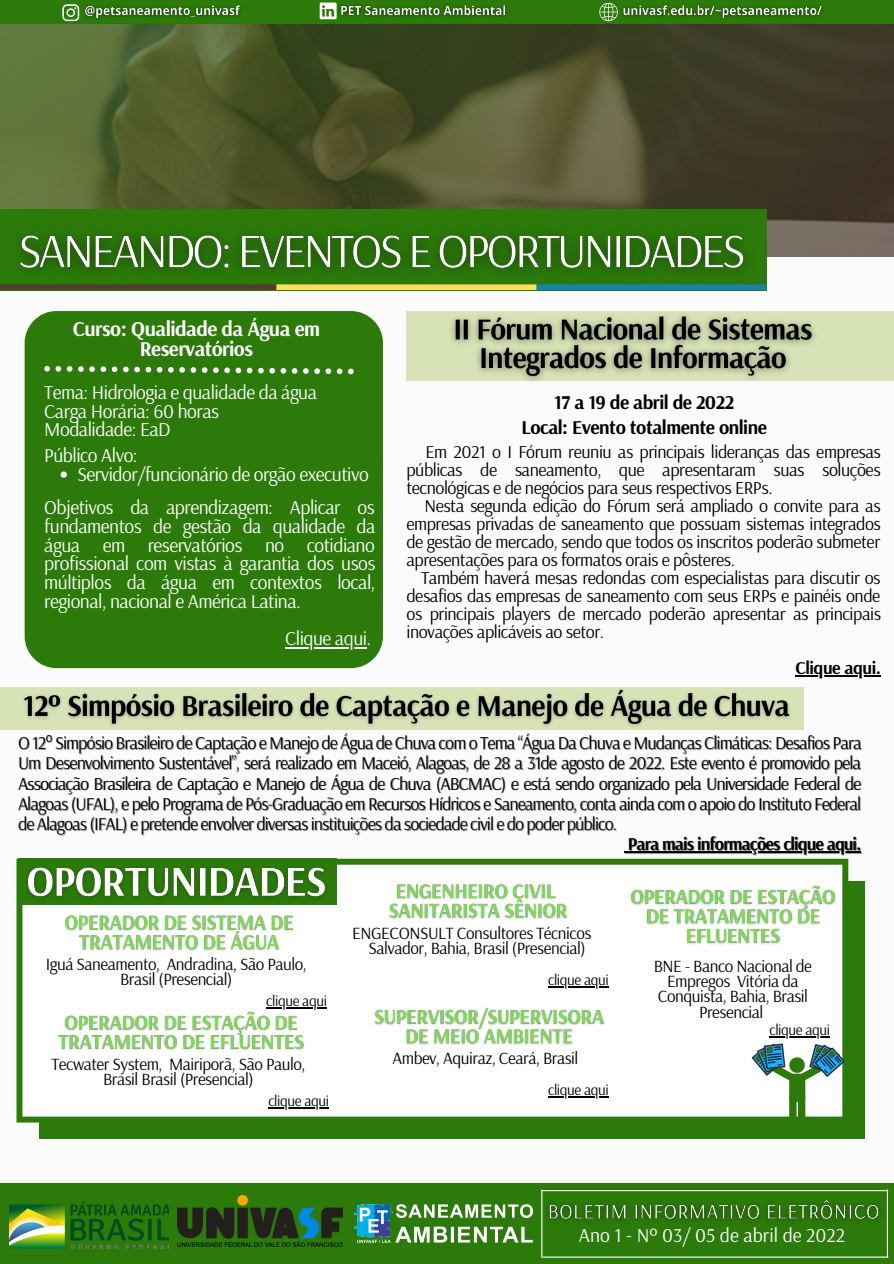
<style>
.page{position:relative;width:894px;height:1264px;background:#fff}
.page>*{position:absolute;margin:0;border:0;box-sizing:border-box;transform-origin:0 0}
.t1{font:700 21px/20.2px "Arsenal";letter-spacing:-.025em;color:#fff;text-align:center}
.t2{font:19.65px "Arsenal";color:#fff}
.t3{font:19.5px/18.8px "Arsenal";letter-spacing:-.025em;color:#fff;text-align:justify}
.t4{font:700 19.5px "Arsenal";letter-spacing:-.025em;color:#000}
.t5{font:18px/18px "Arsenal";letter-spacing:-.025em;color:#000;text-align:justify}
.t6{font:700 18px "Arsenal";letter-spacing:-.05em;color:#000}
.t7{font:700 18px "Arsenal";letter-spacing:-.025em;color:#000}
.t8{font:17.1px/15.3px "Arsenal";letter-spacing:-.025em;color:#000;text-align:center}
.t9{font:15px "Arsenal";letter-spacing:-.025em;color:#000}
</style>
<div class="page">
<div style="left:0;top:0;width:893px;height:1263px;background:#fbfbfb"></div>
<svg style="left:0;top:24px;width:893px;height:232px;background:#4c512d"></svg>
<div style="left:0;top:0;width:893px;height:24px;background:#2c7b0a"></div>
<svg style="left:62px;top:4px;width:16px;height:17px"></svg>
<svg style="left:319px;top:3px;width:15px;height:16px"></svg>
<svg style="left:599px;top:2px;width:17px;height:20px"></svg>
<div style="left:0;top:1183px;width:893px;height:80px;background:#2c7b0a"></div>
<div style="left:25px;top:311px;width:358px;height:357px;background:#2c7b0a;border-radius:32px"></div>
<div style="left:39px;top:881px;width:825px;height:258px;background:#2c7b0a"></div>
<svg style="left:16px;top:858px;width:832px;height:264px;background:#edf3ea"></svg>
<div style="left:0;top:687px;width:803px;height:43px;background:#d7e2b6"></div>
<svg style="left:44px;top:366px;width:309px;height:8px"></svg>
<img style="left:18px;top:858px;width:318px;height:59px">
<div style="left:406px;top:311px;width:487px;height:70px;background:#d7e2b6"></div>
<svg style="left:751px;top:1043px;width:93px;height:78px"></svg>
<img style="left:0;top:199px;width:770px;height:92px">
<img style="left:78px;top:4px;width:170px;height:22px">
<img style="left:334px;top:2px;width:178px;height:24px">
<img style="left:616px;top:4px;width:212px;height:22px">
<hr style="left:543px;top:1256px;width:344px;height:1px;background:#fff">
<hr style="left:541px;top:1189px;width:1px;height:68px;background:#fff">
<hr style="left:886px;top:1189px;width:1px;height:68px;background:#fff">
<img style="left:541px;top:1189px;width:348px;height:45px">
<img style="left:24px;top:689px;width:766px;height:37px">
<hr style="left:628px;top:852px;width:233px;height:1px;background:#000">
<hr style="left:627px;top:851px;width:233px;height:1px;background:#000">
<svg style="left:61px;top:471px;width:6px;height:7px"></svg>
<hr style="left:285px;top:646px;width:81px;height:2px;background:#fff">
<img style="left:60px;top:905px;width:236px;height:54px">
<hr style="left:266px;top:1007px;width:60px;height:1px;background:#000">
<img style="left:383px;top:873px;width:188px;height:55px">
<hr style="left:548px;top:986px;width:60px;height:1px;background:#000">
<img style="left:625px;top:878px;width:215px;height:89px">
<img style="left:451px;top:315px;width:364px;height:65px">
<hr style="left:795px;top:675px;width:85px;height:1px;background:#000">
<img style="left:55px;top:1005px;width:252px;height:53px">
<hr style="left:268px;top:1107px;width:61px;height:1px;background:#000">
<img style="left:369px;top:998px;width:239px;height:56px">
<hr style="left:548px;top:1096px;width:60px;height:1px;background:#000">
<hr style="left:769px;top:1036px;width:60px;height:1px;background:#000">
<img style="left:9px;top:1201px;width:159px;height:46px">
<img style="left:177px;top:1195px;width:166px;height:51px">
<img style="left:354px;top:1204px;width:178px;height:38px">
<p class="t1" style="left:73px;top:317px;width:249px">Curso: Qualidade da Água em<br>Reservatórios</p>
<p class="t3" style="left:44px;top:382px;width:274px">Tema: Hidrologia e qualidade da água</p>
<p class="t3" style="left:44px;top:401px;width:176px">Carga Horária: 60 horas</p>
<p class="t3" style="left:44px;top:420px;width:128px">Modalidade: EaD</p>
<p class="t3" style="left:44px;top:445px;width:95px">Público Alvo:</p>
<p class="t3" style="left:44px;top:497px;width:332px">Objetivos da aprendizagem: Aplicar os fundamentos de gestão da qualidade da água em reservatórios no cotidiano profissional com vistas à garantia dos usos múltiplos da água em contextos local, regional, nacional e América Latina.</p>
<p class="t3" style="left:285px;top:629px;width:88px">Clique aqui.</p>
<p class="t3" style="left:77px;top:464px;width:293px">Servidor/funcionário de orgão executivo</p>
<p class="t4" style="left:554px;top:389px;width:181px">17 a 19 de abril de 2022</p>
<p class="t4" style="left:521px;top:414px;width:247px">Local: Evento totalmente online</p>
<p class="t5" style="left:406px;top:442px;width:476px;text-indent:19px">Em 2021 o I Fórum reuniu as principais lideranças das empresas públicas de saneamento, que apresentaram suas soluções tecnológicas e de negócios para seus respectivos ERPs.</p>
<p class="t5" style="left:406px;top:496px;width:476px;text-indent:18px">Nesta segunda edição do Fórum será ampliado o convite para as empresas privadas de saneamento que possuam sistemas integrados de gestão de mercado, sendo que todos os inscritos poderão submeter apresentações para os formatos orais e pôsteres.</p>
<p class="t5" style="left:406px;top:568px;width:476px;text-indent:15px">Também haverá mesas redondas com especialistas para discutir os desafios das empresas de saneamento com seus ERPs e painéis onde os principais players de mercado poderão apresentar as principais inovações aplicáveis ao setor.</p>
<p class="t7" style="left:795px;top:656px;width:87px">Clique aqui.</p>
<p class="t5" style="left:18px;top:732px;width:844px;line-height:20.2px">O 12° Simpósio Brasileiro de Captação e Manejo de Água de Chuva com o Tema “Água Da Chuva e Mudanças Climáticas: Desafios Para Um Desenvolvimento Sustentável”, será realizado em Maceió, Alagoas, de 28 a 31de agosto de 2022. Este evento é promovido pela Associação Brasileira de Captação e Manejo de Água de Chuva (ABCMAC) e está sendo organizado pela Universidade Federal de Alagoas (UFAL), e pelo Programa de Pós-Graduação em Recursos Hídricos e Saneamento, conta ainda com o apoio do Instituto Federal de Alagoas (IFAL) e pretende envolver diversas instituições da sociedade civil e do poder público.</p>
<p class="t6" style="left:627px;top:832px;width:235px">Para mais informações clique aqui.</p>
<p class="t8" style="left:46px;top:955px;width:262px">Iguá Saneamento, Andradina, São Paulo,<br>Brasil (Presencial)</p>
<p class="t9" style="left:266px;top:991px;width:62px">clique aqui</p>
<p class="t8" style="left:51px;top:1055px;width:255px">Tecwater System, Mairiporã, São Paulo,<br>Brasil Brasil (Presencial)</p>
<p class="t9" style="left:268px;top:1091px;width:62px">clique aqui</p>
<p class="t8" style="left:368px;top:924px;width:224px;text-align:left;text-indent:-16px">ENGECONSULT Consultores Técnicos<br>Salvador, Bahia, Brasil (Presencial)</p>
<p class="t9" style="left:548px;top:970px;width:62px">clique aqui</p>
<p class="t8" style="left:392px;top:1050px;width:187px">Ambev, Aquiraz, Ceará, Brasil</p>
<p class="t9" style="left:548px;top:1080px;width:62px">clique aqui</p>
<p class="t8" style="left:653px;top:957px;width:160px">BNE - Banco Nacional de<br>Empregos Vitória da<br>Conquista, Bahia, Brasil<br>Presencial</p>
<p class="t9" style="left:769px;top:1020px;width:62px">clique aqui</p>
<p class="t2" style="left:578px;top:1222px;width:268px">Ano 1 - Nº 03/ 05 de abril de 2022</p>
</div>
